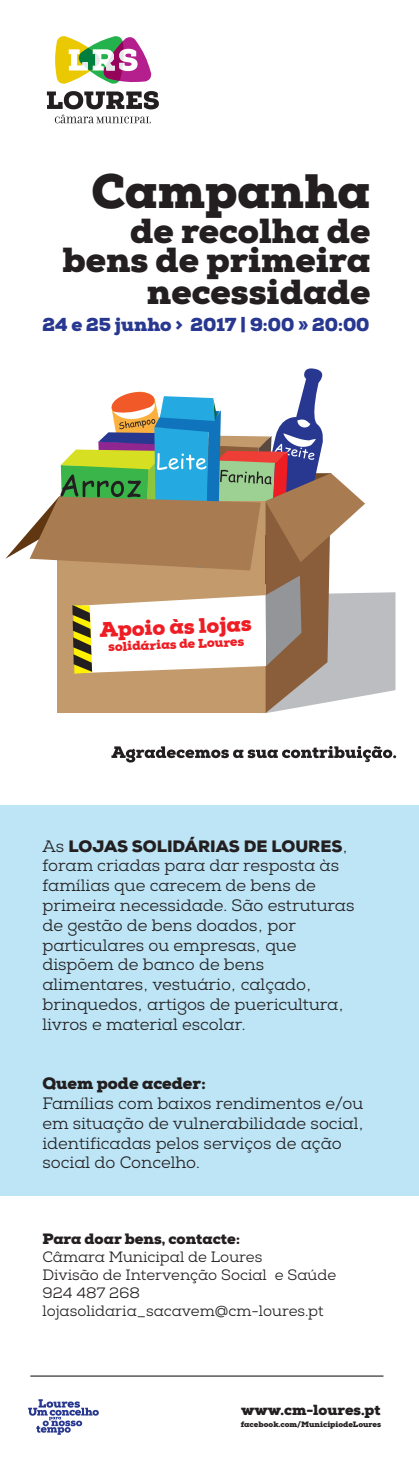
<style>
.page{position:relative;width:419px;height:1475px;background:#fff}
.page>*{position:absolute;margin:0;border:0;box-sizing:border-box;transform-origin:0 0}
.t1{font:900 48.15px "Nexa Slab";color:#231f20}
.t2{font:900 34.8px/30.8px "Nexa Slab";color:#231f20;text-align:right}
.t3{font:900 21px "Nexa Slab";color:#ee1d23}
.t4{font:900 18.75px "Nexa Slab";color:#283890}
.t5{font:16.5px/19.8px "Nexa Slab";color:#231f20}
.t6{font:900 16.5px "Nexa";color:#231f20}
.t7{font:900 16.5px "Nexa Slab";color:#231f20}
.t8{font:15px/18px "Nexa Slab";color:#231f20}
.t9{font:900 15px "Nexa Slab";color:#231f20}
.t10{font:900 14.7px "Nexa Slab";color:#231f20}
.t11{font:900 12.9px "Nexa Slab";color:#ee1d23}
.t12{font:900 7.8px "Nexa Slab";color:#231f20}
.s1{font-family:"Nexa Slab";font-weight:400}
</style>
<div class="page">
<div style="left:0;top:805px;width:418px;height:391px;background:#bde5f6"></div>
<div style="left:365px;top:592px;width:30px;height:104px;background:#bcbdc0"></div>
<svg style="left:47px;top:91px;width:112px;height:32px"></svg>
<svg style="left:55px;top:36px;width:96px;height:48px"></svg>
<svg style="left:111px;top:746px;width:285px;height:16px"></svg>
<svg style="left:5px;top:368px;width:360px;height:345px"></svg>
<hr style="left:30px;top:1375px;width:353px;height:1px;background:#231f20">
<svg style="left:28px;top:1399px;width:71px;height:35px"></svg>
<h1 class="t1" style="left:91px;top:161px;width:280px">Campanha</h1>
<h2 class="t2" style="left:62px;top:215px;width:309px">de recolha de bens de primeira necessidade</h2>
<p class="t4" style="left:42px;top:313px;width:328px">24 e 25 junho &gt; 2017 | 9:00 » 20:00</p>
<p class="t3" style="left:99px;top:616px;width:153px;rotate:-2deg">Apoio às lojas</p>
<p class="t11" style="left:108px;top:638px;width:137px;rotate:-2deg">solidárias de Loures</p>
<p class="t6" style="left:42px;top:835px;width:307px"><span class="s1">As</span> LOJAS SOLIDÁRIAS DE LOURES<span class="s1">,</span></p>
<p class="t5" style="left:42px;top:856px;width:313px">foram criadas para dar resposta às famílias que carecem de bens de primeira necessidade. São estruturas de gestão de bens doados, por particulares ou empresas, que dispõem de banco de bens alimentares, vestuário, calçado, brinquedos, artigos de puericultura, livros e material escolar.</p>
<p class="t7" style="left:42px;top:1073px;width:165px">Quem pode aceder:</p>
<p class="t5" style="left:42px;top:1094px;width:323px">Famílias com baixos rendimentos e/ou em situação de vulnerabilidade social, identificadas pelos serviços de ação social do Concelho.</p>
<p class="t9" style="left:42px;top:1229px;width:199px">Para doar bens, contacte:</p>
<p class="t8" style="left:42px;top:1248px;width:295px">Câmara Municipal de Loures<br>Divisão de Intervenção Social e Saúde<br>924 487 268 lojasolidaria_sacavem@cm-loures.pt</p>
<p class="t10" style="left:241px;top:1400px;width:141px">www.cm-loures.pt</p>
<p class="t12" style="left:240px;top:1419px;width:142px">facebook.com/MunicipiodeLoures</p>
</div>
